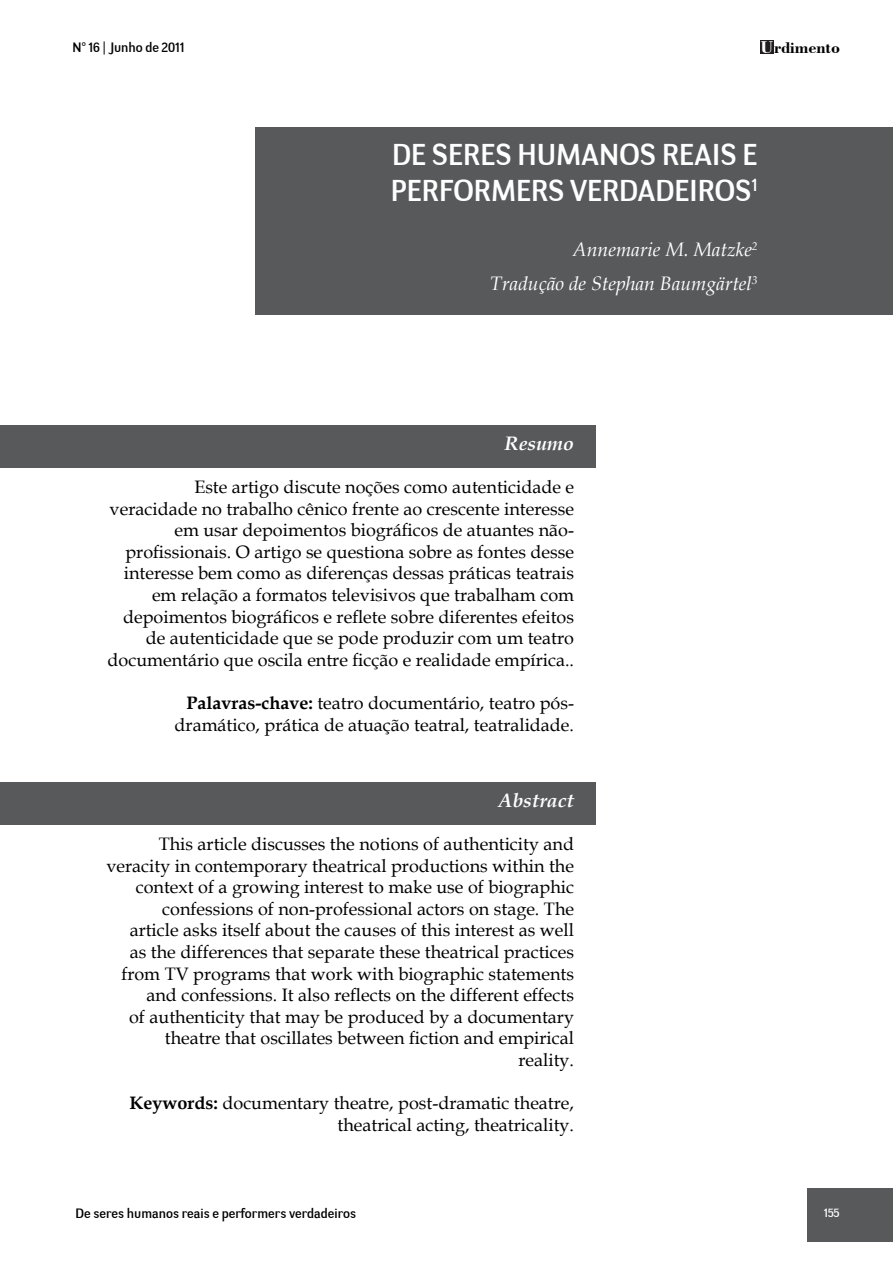
<style>
.page{position:relative;width:893px;height:1263px;background:#fff}
.page>*{position:absolute;margin:0;border:0;box-sizing:border-box;transform-origin:0 0}
.t1{font:30px/36px "Negotiate Free";color:#fff}
.t2{font:italic 19.5px/34px "Book Antiqua";color:#fff;text-align:right}
.t3{font:italic 700 19.5px "Book Antiqua";color:#fff}
.t4{font:18px/21.6px "Book Antiqua";color:#000;text-align:right}
.t5{font:700 16.5px "Bodoni BT";color:#000}
.t6{font:13.5px "Negotiate Free";color:#000}
.t7{font:12px "Negotiate Free";color:#fff}
.s1{font-size:18px;color:#fff}
.s2{font-weight:700}
</style>
<div class="page">
<div style="left:808px;top:1188px;width:85px;height:53px;background:#58595b"></div>
<div style="left:760px;top:40px;width:13px;height:14px;background:#221e1f"></div>
<div style="left:0;top:782px;width:595px;height:43px;background:#58595b"></div>
<div style="left:0;top:425px;width:595px;height:43px;background:#58595b"></div>
<div style="left:255px;top:128px;width:638px;height:187px;background:#58595b"></div>
<p class="t6" style="left:73px;top:39px;width:114px">N° 16 | Junho de 2011</p>
<p class="t5" style="left:760px;top:37px;width:81px"><span class="s1">U</span>rdimento</p>
<h1 class="t1" style="left:391px;top:137px;width:368px">DE SERES HUMANOS REAIS E<br>PERFORMERS VERDADEIROS<sup>1</sup></h1>
<p class="t2" style="left:490px;top:233px;width:269px">Annemarie M. Matzke<sup>2<br></sup>Tradução de Stephan Baumgärtel<sup>3</sup></p>
<p class="t3" style="left:505px;top:432px;width:71px">Resumo</p>
<p class="t4" style="left:108px;top:476px;width:468px">Este artigo discute noções como autenticidade e veracidade no trabalho cênico frente ao crescente interesse em usar depoimentos biográficos de atuantes não&shy;profissionais. O artigo se questiona sobre as fontes desse interesse bem como as diferenças dessas práticas teatrais em relação a formatos televisivos que trabalham com depoimentos biográficos e reflete sobre diferentes efeitos de autenticidade que se pode produzir com um teatro documentário que oscila entre ficção e realidade empírica..</p>
<p class="t4" style="left:175px;top:692px;width:401px"><span class="s2">Palavras-chave:</span> teatro documentário, teatro pós&shy;dramático, prática de atuação teatral, teatralidade.</p>
<p class="t3" style="left:499px;top:789px;width:77px">Abstract</p>
<p class="t4" style="left:106px;top:833px;width:469px">This article discusses the notions of authenticity and veracity in contemporary theatrical productions within the context of a growing interest to make use of biographic confessions of non-professional actors on stage. The<br>article asks itself about the causes of this interest as well<br>as the differences that separate these theatrical practices from TV programs that work with biographic statements and confessions. It also reflects on the different effects<br>of authenticity that may be produced by a documentary theatre that oscillates between fiction and empirical reality.</p>
<p class="t4" style="left:129px;top:1093px;width:446px"><span class="s2">Keywords:</span> documentary theatre, post-dramatic theatre, theatrical acting, theatricality.</p>
<p class="t6" style="left:76px;top:1205px;width:282px">De seres humanos reais e performers verdadeiros</p>
<p class="t7" style="left:824px;top:1205px;width:17px">155</p>
</div>
